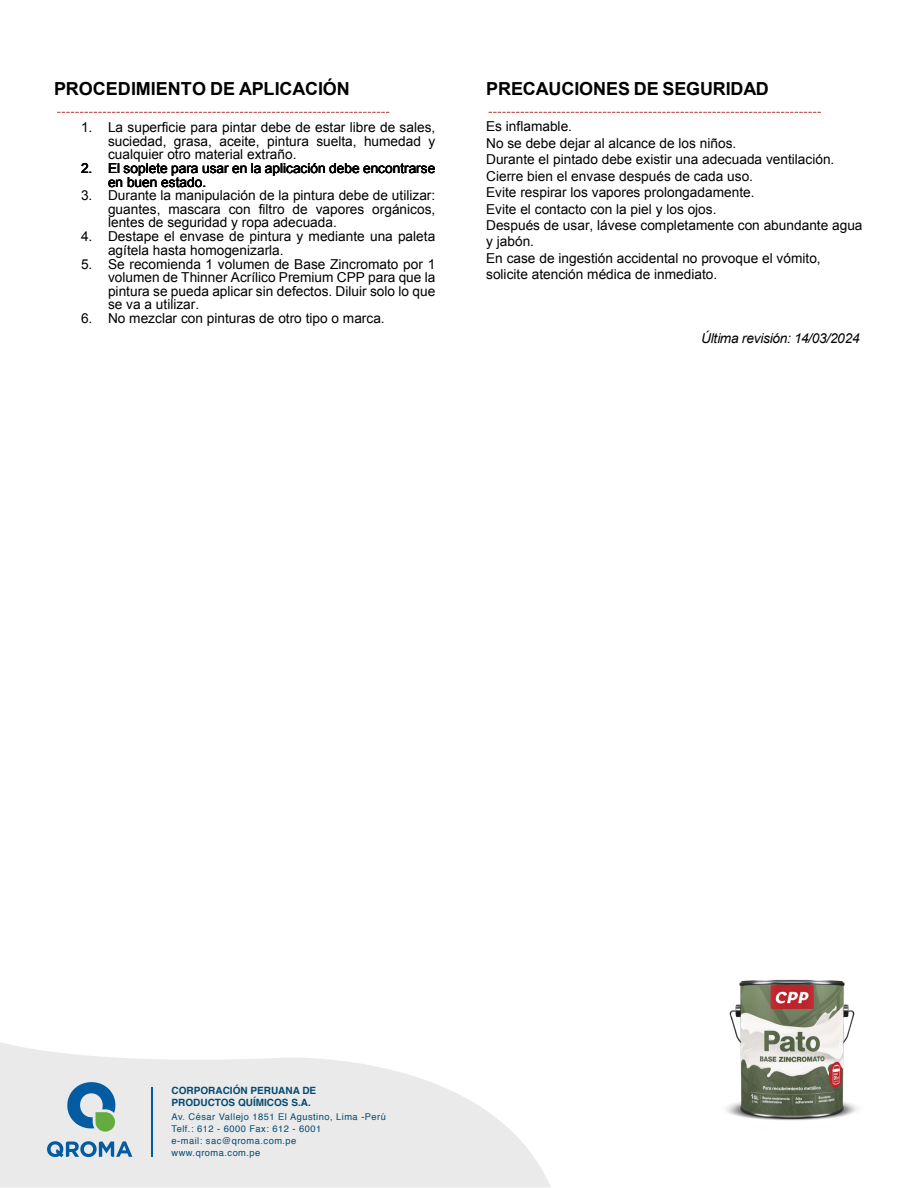
<style>
.page{position:relative;width:918px;height:1188px;background:#fff}
.page>*{position:absolute;margin:0;border:0;box-sizing:border-box;transform-origin:0 0}
.t1{font:700 18px "Arial";color:#000}
.t2{font:13.65px/13.5px "Arial";color:#000;text-align:justify}
.t3{font:italic 13.65px "Arial";letter-spacing:-.015em;color:#000}
.t4{font:700 10.05px/12px "Helvetica";color:#044b72}
.t5{font:9.3px/12px "Helvetica";letter-spacing:.05em;color:#044b72}
</style>
<div class="page">
<img style="left:726px;top:979px;width:132px;height:142px">
<svg style="left:0;top:1042px;width:551px;height:145px;fill:#eaeaea"></svg>
<svg style="left:67px;top:1082px;width:48px;height:50px;background:#70a1b2"></svg>
<svg style="left:47px;top:1141px;width:85px;height:16px"></svg>
<hr style="left:152px;top:1087px;width:1px;height:70px;background:#035ba2">
<svg style="left:57px;top:112px;width:333px;height:1px"></svg>
<svg style="left:489px;top:112px;width:332px;height:1px"></svg>
<h1 class="t1" style="left:54px;top:77px;width:297px">PROCEDIMIENTO DE APLICACIÓN</h1>
<p class="t2" style="left:108px;top:121px;width:329px;text-indent:-27px">1. La superficie para pintar debe de estar libre de sales, suciedad, grasa, aceite, pintura suelta, humedad y cualquier otro material extraño.</p>
<p class="t2" style="left:108px;top:162px;width:329px;text-indent:-27px">2. El soplete para usar en la aplicación debe encontrarse en buen estado.</p>
<p class="t2" style="left:108px;top:189px;width:329px;text-indent:-27px">3. Durante la manipulación de la pintura debe de utilizar: guantes, mascara con filtro de vapores orgánicos, lentes de seguridad y ropa adecuada.</p>
<p class="t2" style="left:108px;top:230px;width:329px;text-indent:-27px">4. Destape el envase de pintura y mediante una paleta agítela hasta homogenizarla.</p>
<p class="t2" style="left:108px;top:257px;width:329px;text-indent:-27px">5. Se recomienda 1 volumen de Base Zincromato por 1 volumen de Thinner Acrílico Premium CPP para que la pintura se pueda aplicar sin defectos. Diluir solo lo que se va a utilizar.</p>
<p class="t2" style="left:81px;top:312px;width:305px">6. No mezclar con pinturas de otro tipo o marca.</p>
<h1 class="t1" style="left:486px;top:77px;width:284px">PRECAUCIONES DE SEGURIDAD</h1>
<p class="t2" style="left:486px;top:119px;width:378px;line-height:16.4px;text-align:left">Es inflamable.<br>No se debe dejar al alcance de los niños.<br>Durante el pintado debe existir una adecuada ventilación.<br>Cierre bien el envase después de cada uso.<br>Evite respirar los vapores prolongadamente.<br>Evite el contacto con la piel y los ojos.<br>Después de usar, lávese completamente con abundante agua y jabón.<br>En case de ingestión accidental no provoque el vómito, solicite atención médica de inmediato.</p>
<p class="t3" style="left:701px;top:330px;width:160px">Última revisión: 14/03/2024</p>
<p class="t4" style="left:172px;top:1085px;width:146px">CORPORACIÓN PERUANA DE<br>PRODUCTOS QUÍMICOS S.A.</p>
<p class="t5" style="left:172px;top:1111px;width:216px">Av. César Vallejo 1851 El Agustino, Lima -Perú<br>Telf.: 612 - 6000 Fax: 612 - 6001<br>e-mail: sac@qroma.com.pe www.qroma.com.pe</p>
</div>
